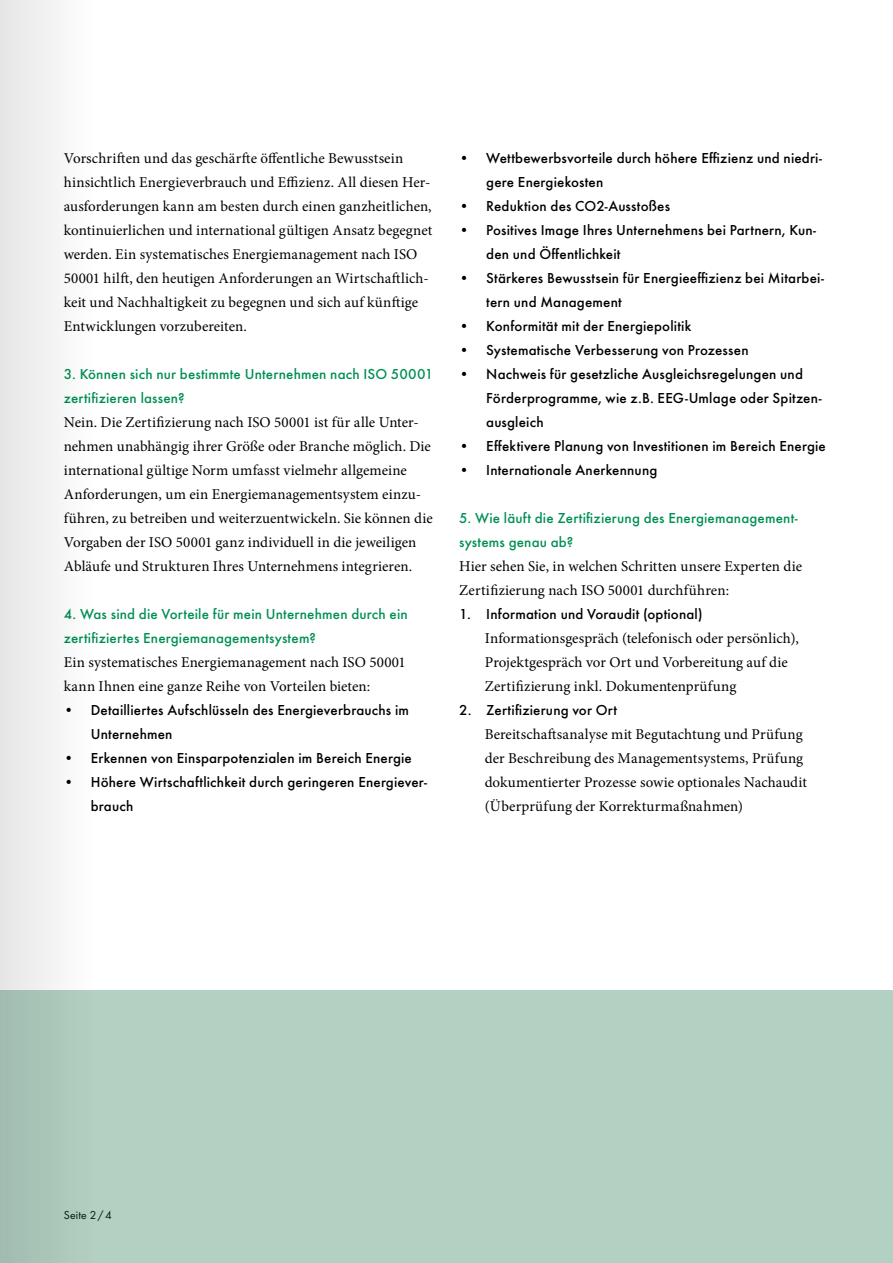
<style>
.page{position:relative;width:893px;height:1263px;background:#fff}
.page>*{position:absolute;margin:0;border:0;box-sizing:border-box;transform-origin:0 0}
.t1{font:15px/24px "Minion Pro";letter-spacing:.005em;color:#000}
.t2{font:500 15px/24px "Futura";letter-spacing:.01em;color:#000}
.t3{font:500 15px/24px "Futura";letter-spacing:.01em;color:#009054}
.t4{font:12px "Futura Boo";letter-spacing:.015em;color:#000}
</style>
<div class="page">
<div style="left:0;top:991px;width:893px;height:272px;background:#b3d1c3"></div>
<svg style="left:0;top:0;width:96px;height:1263px;fill:#ededed"></svg>
<p class="t1" style="left:64px;top:146px;width:370px">Vorschriften und das geschärfte öffentliche Bewusstsein hinsichtlich Energieverbrauch und Effizienz. All diesen Her&shy;ausforderungen kann am besten durch einen ganzheitlichen, kontinuierlichen und international gültigen Ansatz begegnet werden. Ein systematisches Energiemanagement nach ISO 50001 hilft, den heutigen Anforderungen an Wirtschaftlich&shy;keit und Nachhaltigkeit zu begegnen und sich auf künftige Entwicklungen vorzubereiten.</p>
<p class="t3" style="left:64px;top:360px;width:371px">3. Können sich nur bestimmte Unternehmen nach ISO 50001 zertifizieren lassen?</p>
<p class="t1" style="left:64px;top:410px;width:370px">Nein. Die Zertifizierung nach ISO 50001 ist für alle Unter&shy;nehmen unabhängig ihrer Größe oder Branche möglich. Die international gültige Norm umfasst vielmehr allgemeine Anforderungen, um ein Energiemanagementsystem einzu&shy;führen, zu betreiben und weiterzuentwickeln. Sie können die Vorgaben der ISO 50001 ganz individuell in die jeweiligen Abläufe und Strukturen Ihres Unternehmens integrieren.</p>
<p class="t3" style="left:64px;top:600px;width:345px">4. Was sind die Vorteile für mein Unternehmen durch ein zertifiziertes Energiemanagementsystem?</p>
<p class="t1" style="left:64px;top:650px;width:343px">Ein systematisches Energiemanagement nach ISO 50001 kann Ihnen eine ganze Reihe von Vorteilen bieten:</p>
<p class="t2" style="left:91px;top:696px;width:320px;text-indent:-27px">• Detailliertes Aufschlüsseln des Energieverbrauchs im<br>Unternehmen</p>
<p class="t2" style="left:64px;top:744px;width:350px">• Erkennen von Einsparpotenzialen im Bereich Energie</p>
<p class="t2" style="left:91px;top:768px;width:338px;text-indent:-27px">• Höhere Wirtschaftlichkeit durch geringeren Energiever&shy;brauch</p>
<p class="t2" style="left:486px;top:144px;width:337px;text-indent:-27px">• Wettbewerbsvorteile durch höhere Effizienz und niedri&shy;gere Energiekosten</p>
<p class="t2" style="left:459px;top:192px;width:212px">• Reduktion des CO2-Ausstoßes</p>
<p class="t2" style="left:486px;top:216px;width:331px;text-indent:-27px">• Positives Image Ihres Unternehmens bei Partnern, Kun&shy;den und Öffentlichkeit</p>
<p class="t2" style="left:486px;top:264px;width:339px;text-indent:-27px">• Stärkeres Bewusstsein für Energieeffizienz bei Mitarbei&shy;tern und Management</p>
<p class="t2" style="left:459px;top:312px;width:234px">• Konformität mit der Energiepolitik</p>
<p class="t2" style="left:459px;top:336px;width:291px">• Systematische Verbesserung von Prozessen</p>
<p class="t2" style="left:486px;top:360px;width:337px;text-indent:-27px">• Nachweis für gesetzliche Ausgleichsregelungen und<br>Förderprogramme, wie z.B. EEG-Umlage oder Spitzen&shy;ausgleich</p>
<p class="t2" style="left:459px;top:432px;width:368px">• Effektivere Planung von Investitionen im Bereich Energie</p>
<p class="t2" style="left:459px;top:456px;width:200px">• Internationale Anerkennung</p>
<p class="t3" style="left:459px;top:504px;width:340px">5. Wie läuft die Zertifizierung des Energiemanagement&shy;systems genau ab?</p>
<p class="t1" style="left:459px;top:554px;width:344px">Hier sehen Sie, in welchen Schritten unsere Experten die<br>Zertifizierung nach ISO 50001 durchführen:</p>
<p class="t2" style="left:459px;top:600px;width:245px">1. Information und Voraudit (optional)</p>
<p class="t1" style="left:485px;top:626px;width:316px">Informationsgespräch (telefonisch oder persönlich),<br>Projektgespräch vor Ort und Vorbereitung auf die<br>Zertifizierung inkl. Dokumentenprüfung</p>
<p class="t2" style="left:459px;top:696px;width:159px">2. Zertifizierung vor Ort</p>
<p class="t1" style="left:485px;top:722px;width:324px">Bereitschaftsanalyse mit Begutachtung und Prüfung der Beschreibung des Managementsystems, Prüfung dokumentierter Prozesse sowie optionales Nachaudit (Überprüfung der Korrekturmaßnahmen)</p>
<p class="t4" style="left:64px;top:1206px;width:50px">Seite 2/4</p>
</div>
